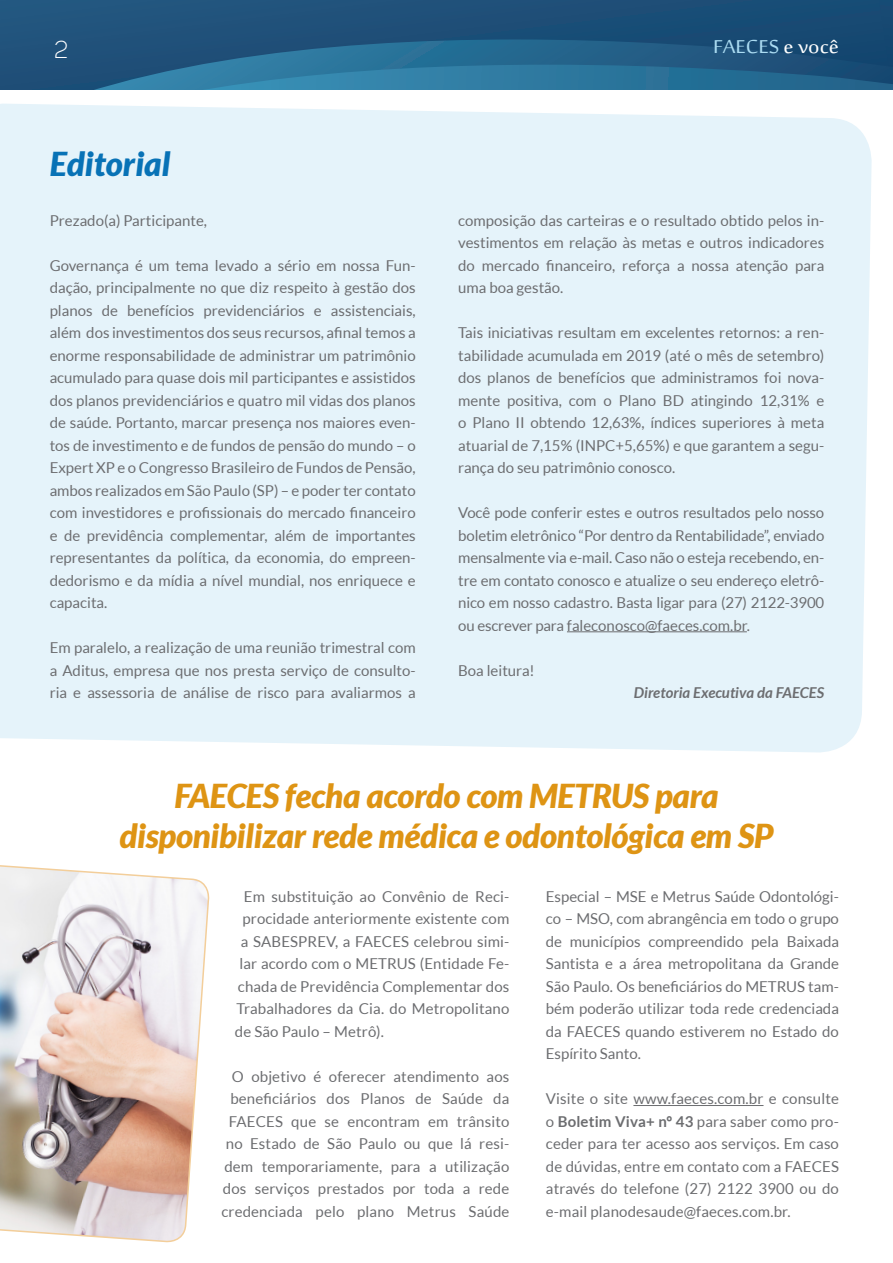
<style>
.page{position:relative;width:893px;height:1263px;background:#fff}
.page>*{position:absolute;margin:0;border:0;box-sizing:border-box;transform-origin:0 0}
.t1{font:italic 900 33px "Lato";letter-spacing:-.01em;color:#de9414}
.t2{font:italic 900 33px "Lato";color:#0872b6}
.t3{font:25.65px "Sakkal Majalla";color:#abdcf2;scale:1.11 1}
.t4{font:300 24px "Panton";color:#fff}
.t5{font:15px/22.5px "Lato";letter-spacing:.01em;color:#6c6d70;text-align:justify}
.t6{font:italic 700 15px "Lato";color:#6c6d70}
.s1{color:#fff}
.s2{font-weight:700}
</style>
<div class="page">
<div style="left:0;top:0;width:833px;height:16px;background:#20517a"></div>
<svg style="left:833px;top:0;width:60px;height:16px"></svg>
<svg style="left:0;top:16px;width:893px;height:36px;background:#1d517a"></svg>
<svg style="left:0;top:52px;width:893px;height:38px;background:#276890"></svg>
<div style="left:0;top:103px;width:872px;height:650px;background:#e5f3fa"></div>
<hr style="left:567px;top:631px;width:180px;height:1px;background:#6c6d70">
<hr style="left:633px;top:1105px;width:130px;height:1px;background:#6c6d70">
<svg style="left:0;top:865px;width:210px;height:378px"></svg>
<p class="t4" style="left:54px;top:35px;width:16px">2</p>
<h2 class="t3" style="left:713px;top:32px;width:115px">FAECES <span class="s1">e você</span></h2>
<p class="t2" style="left:50px;top:145px;width:122px">Editorial</p>
<p class="t5" style="left:50px;top:209px;width:159px">Prezado(a) Participante,</p>
<p class="t5" style="left:50px;top:254px;width:368px">Governança é um tema levado a sério em nossa Fun&shy;dação, principalmente no que diz respeito à gestão dos planos de benefícios previdenciários e assistenciais, além dos investimentos dos seus recursos, afinal temos a enorme responsabilidade de administrar um patrimônio acumulado para quase dois mil participantes e assistidos dos planos previdenciários e quatro mil vidas dos planos de saúde. Portanto, marcar presença nos maiores even&shy;tos de investimento e de fundos de pensão do mundo – o Expert XP e o Congresso Brasileiro de Fundos de Pensão, ambos realizados em São Paulo (SP) – e poder ter contato com investidores e profissionais do mercado financeiro e de previdência complementar, além de importantes representantes da política, da economia, do empreen&shy;dedorismo e da mídia a nível mundial, nos enriquece e capacita.</p>
<p class="t5" style="left:50px;top:636px;width:368px">Em paralelo, a realização de uma reunião trimestral com a Aditus, empresa que nos presta serviço de consulto&shy;ria e assessoria de análise de risco para avaliarmos a</p>
<p class="t5" style="left:458px;top:209px;width:368px">composição das carteiras e o resultado obtido pelos in&shy;vestimentos em relação às metas e outros indicadores do mercado financeiro, reforça a nossa atenção para uma boa gestão.</p>
<p class="t5" style="left:458px;top:321px;width:368px">Tais iniciativas resultam em excelentes retornos: a ren&shy;tabilidade acumulada em 2019 (até o mês de setembro) dos planos de benefícios que administramos foi nova&shy;mente positiva, com o Plano BD atingindo 12,31% e o Plano II obtendo 12,63%, índices superiores à meta atuarial de 7,15% (INPC+5,65%) e que garantem a segu&shy;rança do seu patrimônio conosco.</p>
<p class="t5" style="left:458px;top:501px;width:368px">Você pode conferir estes e outros resultados pelo nosso boletim eletrônico “Por dentro da Rentabilidade”, enviado mensalmente via e-mail. Caso não o esteja recebendo, en&shy;tre em contato conosco e atualize o seu endereço eletrô&shy;nico em nosso cadastro. Basta ligar para (27) 2122-3900 ou escrever para faleconosco@faeces.com.br.</p>
<p class="t5" style="left:458px;top:659px;width:78px">Boa leitura!</p>
<p class="t6" style="left:634px;top:684px;width:192px">Diretoria Executiva da FAECES</p>
<p class="t1" style="left:174px;top:776px;width:545px">FAECES fecha acordo com METRUS para</p>
<p class="t1" style="left:119px;top:816px;width:656px">disponibilizar rede médica e odontológica em SP</p>
<p class="t5" style="left:244px;top:885px;width:267px">Em substituição ao Convênio de Reci-</p>
<p class="t5" style="left:242px;top:908px;width:268px">procidade anteriormente existente com</p>
<p class="t5" style="left:241px;top:930px;width:270px">a SABESPREV, a FAECES celebrou simi-</p>
<p class="t5" style="left:239px;top:953px;width:272px">lar acordo com o METRUS (Entidade Fe-</p>
<p class="t5" style="left:238px;top:975px;width:273px">chada de Previdência Complementar dos</p>
<p class="t5" style="left:236px;top:998px;width:275px">Trabalhadores da Cia. do Metropolitano</p>
<p class="t5" style="left:235px;top:1020px;width:151px">de São Paulo – Metrô).</p>
<p class="t5" style="left:221px;top:1065px;width:290px;text-align:right">O objetivo é oferecer atendimento aos beneficiários dos Planos de Saúde da FAECES que se encontram em trânsito no Estado de São Paulo ou que lá resi&shy;dem temporariamente, para a utilização dos serviços prestados por toda a rede credenciada pelo plano Metrus Saúde</p>
<p class="t5" style="left:546px;top:885px;width:295px">Especial – MSE e Metrus Saúde Odontológi&shy;co – MSO, com abrangência em todo o grupo de municípios compreendido pela Baixada Santista e a área metropolitana da Grande São Paulo. Os beneficiários do METRUS tam&shy;bém poderão utilizar toda rede credenciada da FAECES quando estiverem no Estado do Espírito Santo.</p>
<p class="t5" style="left:546px;top:1088px;width:295px">Visite o site www.faeces.com.br e consulte o <span class="s2">Boletim Viva+ nº 43</span> para saber como pro&shy;ceder para ter acesso aos serviços. Em caso de dúvidas, entre em contato com a FAECES através do telefone (27) 2122 3900 ou do e-mail planodesaude@faeces.com.br.</p>
</div>
